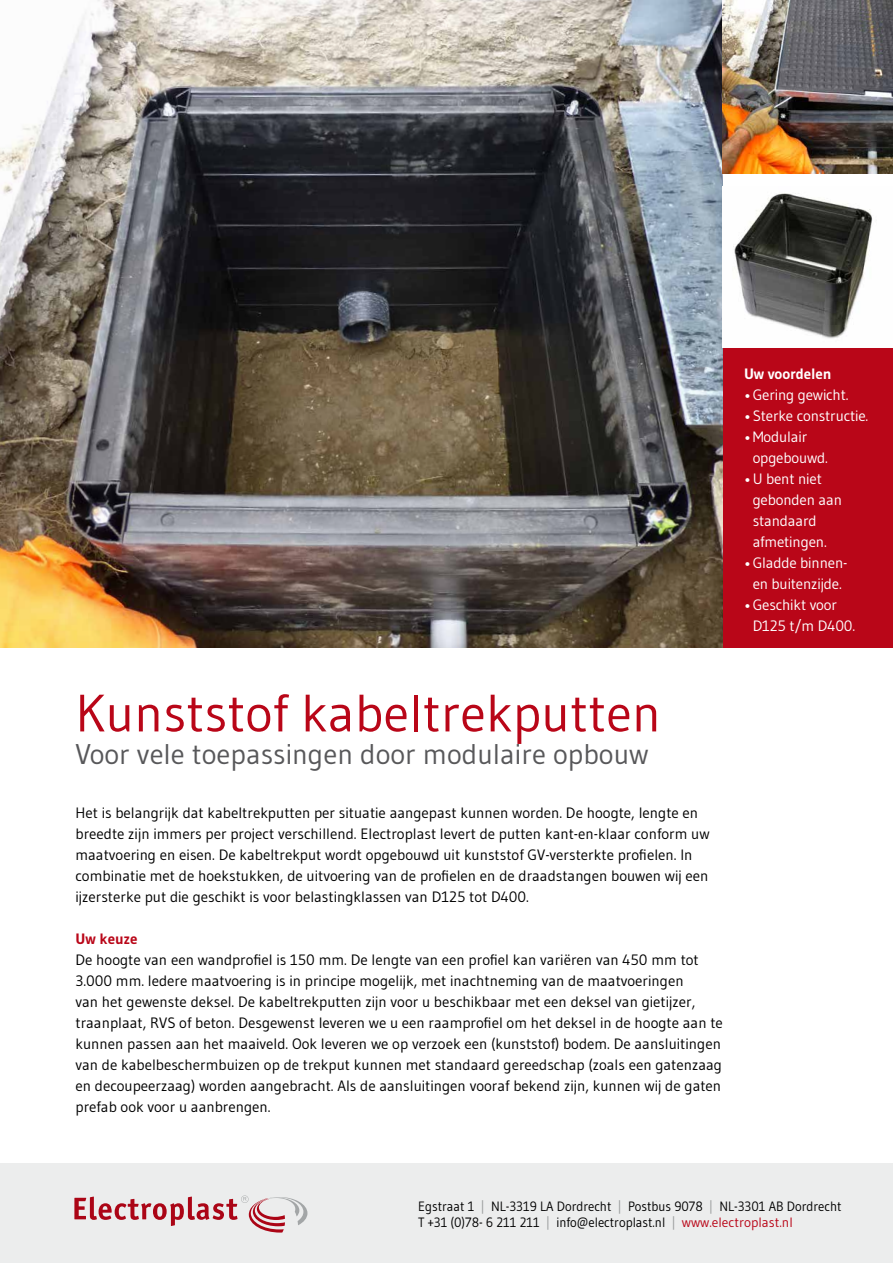
<style>
.page{position:relative;width:893px;height:1263px;background:#fff}
.page>*{position:absolute;margin:0;border:0;box-sizing:border-box;transform-origin:0 0}
.t1{font:52.5px "Gudea";color:#b90618}
.t2{font:28.5px "Gudea";color:#58585a}
.t3{font:15px/21px "Gudea";color:#000}
.t4{font:15px/21px "Gudea";letter-spacing:-.01em;color:#fff}
.t5{font:700 15px "Gudea";letter-spacing:-.01em;color:#fff}
.t6{font:700 15px "Gudea";color:#b90618}
.t7{font:13.5px/16.2px "Gudea";color:#000;scale:.95 1}
.s1{color:#9c9e9f}
.s2{color:#b90618}
</style>
<div class="page">
<div style="left:0;top:1163px;width:893px;height:100px;background:#eceded"></div>
<svg style="left:74px;top:1195px;width:233px;height:37px"></svg>
<div style="left:723px;top:347px;width:170px;height:301px;background:#b90618"></div>
<img style="left:0;top:0;width:723px;height:648px">
<img style="left:723px;top:0;width:170px;height:173px">
<img style="left:733px;top:193px;width:140px;height:146px">
<p class="t5" style="left:744px;top:364px;width:89px">Uw voordelen</p>
<p class="t4" style="left:744px;top:384px;width:106px">•Gering gewicht.</p>
<p class="t4" style="left:744px;top:405px;width:126px">•Sterke constructie.</p>
<p class="t4" style="left:753px;top:426px;width:77px;text-indent:-9px">•Modulair opgebouwd.</p>
<p class="t4" style="left:753px;top:468px;width:91px;text-indent:-9px">•U bent niet gebonden aan standaard afmetingen.</p>
<p class="t4" style="left:744px;top:552px;width:105px;text-align:center">•Gladde binnen&shy;en buitenzijde.</p>
<p class="t4" style="left:753px;top:594px;width:104px;text-indent:-9px">•Geschikt voor<br>D125 t/m D400.</p>
<h1 class="t1" style="left:75px;top:680px;width:587px">Kunststof kabeltrekputten</h1>
<h2 class="t2" style="left:75px;top:737px;width:575px">Voor vele toepassingen door modulaire opbouw</h2>
<p class="t3" style="left:75px;top:802px;width:636px">Het is belangrijk dat kabeltrekputten per situatie aangepast kunnen worden. De hoogte, lengte en breedte zijn immers per project verschillend. Electroplast levert de putten kant-en-klaar conform uw maatvoering en eisen. De kabeltrekput wordt opgebouwd uit kunststof GV-versterkte profielen. In combinatie met de hoekstukken, de uitvoering van de profielen en de draadstangen bouwen wij een ijzersterke put die geschikt is voor belastingklassen van D125 tot D400.</p>
<p class="t6" style="left:75px;top:929px;width:63px">Uw keuze</p>
<p class="t3" style="left:75px;top:949px;width:649px">De hoogte van een wandprofiel is 150 mm. De lengte van een profiel kan variëren van 450 mm tot 3.000 mm. Iedere maatvoering is in principe mogelijk, met inachtneming van de maatvoeringen<br>van het gewenste deksel. De kabeltrekputten zijn voor u beschikbaar met een deksel van gietijzer, traanplaat, RVS of beton. Desgewenst leveren we u een raamprofiel om het deksel in de hoogte aan te kunnen passen aan het maaiveld. Ook leveren we op verzoek een (kunststof) bodem. De aansluitingen van de kabelbeschermbuizen op de trekput kunnen met standaard gereedschap (zoals een gatenzaag en decoupeerzaag) worden aangebracht. Als de aansluitingen vooraf bekend zijn, kunnen wij de gaten prefab ook voor u aanbrengen.</p>
<p class="t7" style="left:418px;top:1198px;width:447px">Egstraat 1 <span class="s1">|</span> NL-3319 LA Dordrecht <span class="s1">|</span> Postbus 9078 <span class="s1">|</span> NL-3301 AB Dordrecht<br>T +31 (0)78- 6 211 211 <span class="s1">|</span> info@electroplast.nl <span class="s1">|</span> <span class="s2">www.electroplast.nl</span></p>
</div>
